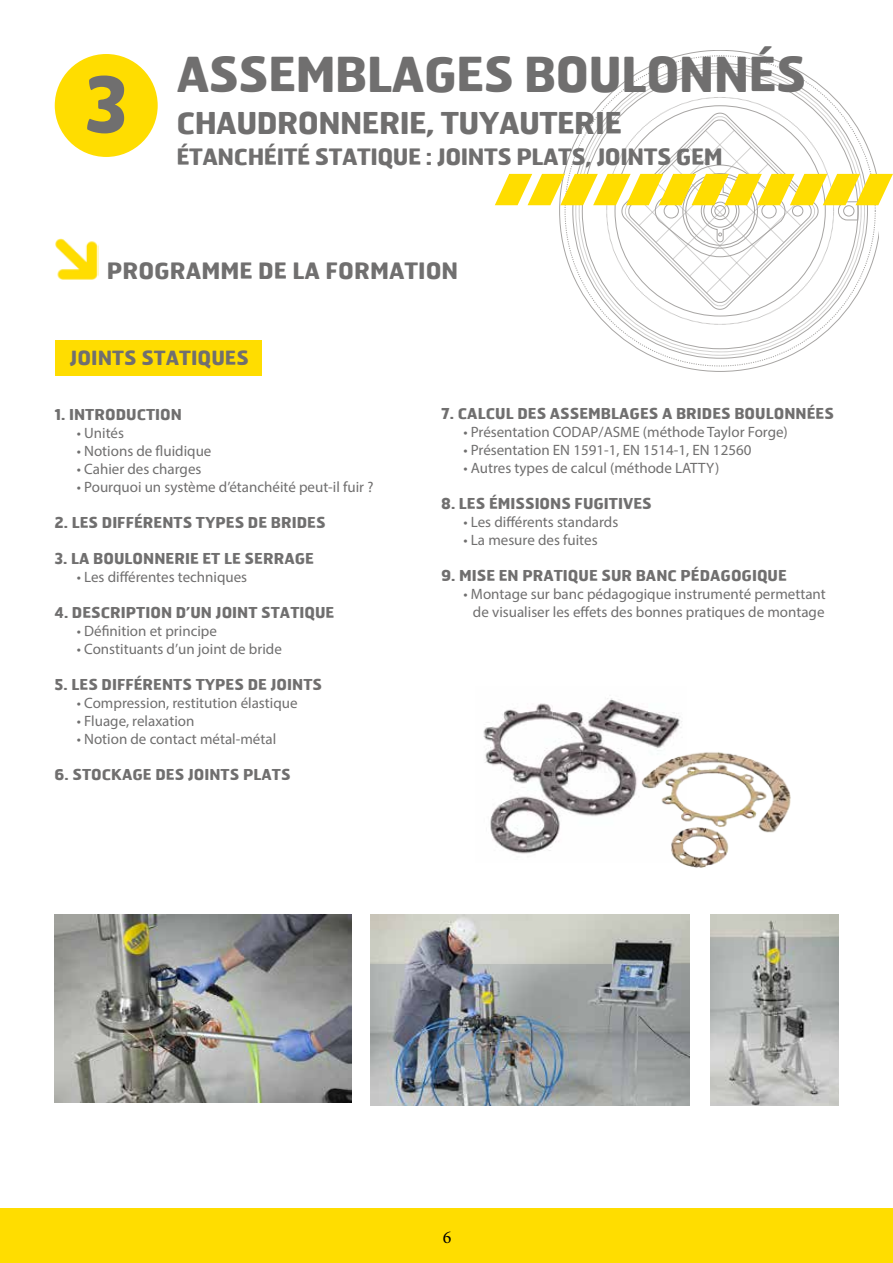
<style>
.page{position:relative;width:893px;height:1263px;background:#fff}
.page>*{position:absolute;margin:0;border:0;box-sizing:border-box;transform-origin:0 0}
.t1{font:700 76.5px "Hermes";color:#706f6f}
.t2{font:700 48px "Hermes";letter-spacing:-.02em;color:#706f6f}
.t3{font:700 30px "Hermes";letter-spacing:-.02em;color:#706f6f}
.t4{font:700 22.5px "Hermes";letter-spacing:-.02em;color:#706f6f}
.t5{font:700 19.5px "Hermes";color:#706f6f}
.t6{font:18px "Minion Pro";color:#000}
.t7{font:15px/18px "Myriad Pro";color:#706f6f;text-align:center}
.t8{font:700 15px "Hermes";color:#706f6f}
</style>
<div class="page">
<svg style="left:593px;top:50px;width:254px;height:322px"></svg>
<div style="left:55px;top:340px;width:206px;height:35px;background:#fd0"></div>
<img style="left:55px;top:238px;width:43px;height:41px">
<img style="left:483px;top:698px;width:199px;height:156px">
<img style="left:583px;top:732px;width:208px;height:136px">
<div style="left:0;top:1209px;width:893px;height:54px;background:#fd0"></div>
<img style="left:710px;top:914px;width:129px;height:191px">
<div style="left:57px;top:56px;width:98px;height:99px;background:#fd0;border-radius:50%"></div>
<div style="left:55px;top:54px;width:103px;height:103px;border:4px solid #fd0;border-radius:50%"></div>
<hr style="left:892px;top:0;width:1px;height:158px;background:#fd0">
<svg style="left:495px;top:112px;width:398px;height:198px"></svg>
<img style="left:54px;top:914px;width:298px;height:189px">
<img style="left:370px;top:914px;width:319px;height:191px">
<h1 class="t1" style="left:84px;top:54px;width:46px">3</h1>
<h2 class="t2" style="left:176px;top:43px;width:632px">ASSEMBLAGES BOULONNÉS</h2>
<h3 class="t3" style="left:176px;top:103px;width:447px">CHAUDRONNERIE, TUYAUTERIE</h3>
<h3 class="t4" style="left:176px;top:142px;width:548px">ÉTANCHÉITÉ STATIQUE : JOINTS PLATS, JOINTS GEM</h3>
<h3 class="t4" style="left:107px;top:256px;width:33px">PROGRAMME</h3>
<h3 class="t4" style="left:258px;top:256px;width:83px">DELAFORMATION</h3>
<h3 class="t5" style="left:70px;top:345px;width:181px">JOINTS STATIQUES</h3>
<p class="t8" style="left:55px;top:404px;width:25px">1. INTRODUCTION</p>
<p class="t7" style="left:77px;top:423px;width:49px">• Unités</p>
<p class="t7" style="left:77px;top:441px;width:136px">• Notions de fluidique</p>
<p class="t7" style="left:77px;top:459px;width:126px">• Cahier des charges</p>
<p class="t7" style="left:77px;top:477px;width:298px">• Pourquoi un système d’étanchéité peut-il fuir ?</p>
<p class="t8" style="left:55px;top:512px;width:27px">2. LES</p>
<p class="t8" style="left:102px;top:512px;width:10px">DIFFÉRENTS</p>
<p class="t8" style="left:196px;top:512px;width:85px">TYPES DE BRIDE</p>
<p class="t8" style="left:316px;top:512px;width:11px">S</p>
<p class="t8" style="left:55px;top:548px;width:50px">3. LA BOULONNERIE</p>
<p class="t8" style="left:202px;top:548px;width:53px">ETLESERRAGE</p>
<p class="t7" style="left:77px;top:567px;width:172px">• Les différentes techniques</p>
<p class="t8" style="left:55px;top:602px;width:28px">4. DESCRI</p>
<p class="t8" style="left:126px;top:602px;width:21px">PTION</p>
<p class="t8" style="left:176px;top:602px;width:56px">D’UN JOINT</p>
<p class="t8" style="left:261px;top:602px;width:10px">STATI</p>
<p class="t8" style="left:304px;top:602px;width:21px">QUE</p>
<p class="t7" style="left:77px;top:621px;width:142px">• Définition et principe</p>
<p class="t7" style="left:77px;top:639px;width:207px">• Constituants d’un joint de bride</p>
<p class="t8" style="left:55px;top:674px;width:27px">5. LES</p>
<p class="t8" style="left:102px;top:674px;width:10px">DIFFÉRENTS</p>
<p class="t8" style="left:196px;top:674px;width:91px">TYPES DE JOINTS</p>
<p class="t7" style="left:77px;top:693px;width:222px">• Compression, restitution élastique</p>
<p class="t7" style="left:77px;top:711px;width:119px">• Fluage, relaxation</p>
<p class="t7" style="left:77px;top:729px;width:201px">• Notion de contact métal-métal</p>
<p class="t8" style="left:55px;top:764px;width:29px">6. STOC</p>
<p class="t8" style="left:111px;top:764px;width:22px">KAGE</p>
<p class="t8" style="left:155px;top:764px;width:11px">DES</p>
<p class="t8" style="left:188px;top:764px;width:16px">JOINTS</p>
<p class="t8" style="left:243px;top:764px;width:21px">PLATS</p>
<p class="t8" style="left:441px;top:403px;width:27px">7. CALCUL</p>
<p class="t8" style="left:517px;top:403px;width:11px">DES</p>
<p class="t8" style="left:550px;top:403px;width:11px">ASSEMBLAGES</p>
<p class="t8" style="left:662px;top:403px;width:24px">A BRIDES</p>
<p class="t8" style="left:734px;top:403px;width:11px">BOULONNÉES</p>
<p class="t7" style="left:463px;top:422px;width:326px">• Présentation CODAP/ASME (méthode Taylor Forge)</p>
<p class="t7" style="left:463px;top:440px;width:289px">• Présentation EN 1591-1, EN 1514-1, EN 12560</p>
<p class="t7" style="left:463px;top:458px;width:257px">• Autres types de calcul (méthode LATTY)</p>
<p class="t8" style="left:441px;top:493px;width:27px">8. LES</p>
<p class="t8" style="left:489px;top:493px;width:10px">ÉMISSIONS</p>
<p class="t8" style="left:575px;top:493px;width:9px">FUGITI</p>
<p class="t8" style="left:623px;top:493px;width:20px">VES</p>
<p class="t7" style="left:463px;top:512px;width:156px">• Les différents standards</p>
<p class="t7" style="left:463px;top:530px;width:136px">• La mesure des fuites</p>
<p class="t8" style="left:441px;top:565px;width:28px">9. MISE</p>
<p class="t8" style="left:499px;top:565px;width:44px">EN PRATI</p>
<p class="t8" style="left:568px;top:565px;width:45px">QUE SUR</p>
<p class="t8" style="left:636px;top:565px;width:11px">BANC</p>
<p class="t8" style="left:681px;top:565px;width:21px">PÉDAGOGI</p>
<p class="t8" style="left:757px;top:565px;width:21px">QUE</p>
<p class="t7" style="left:463px;top:584px;width:364px">• Montage sur banc pédagogique instrumenté permettant de visualiser les effets des bonnes pratiques de montage</p>
<p class="t6" style="left:443px;top:1225px;width:10px">6</p>
</div>
